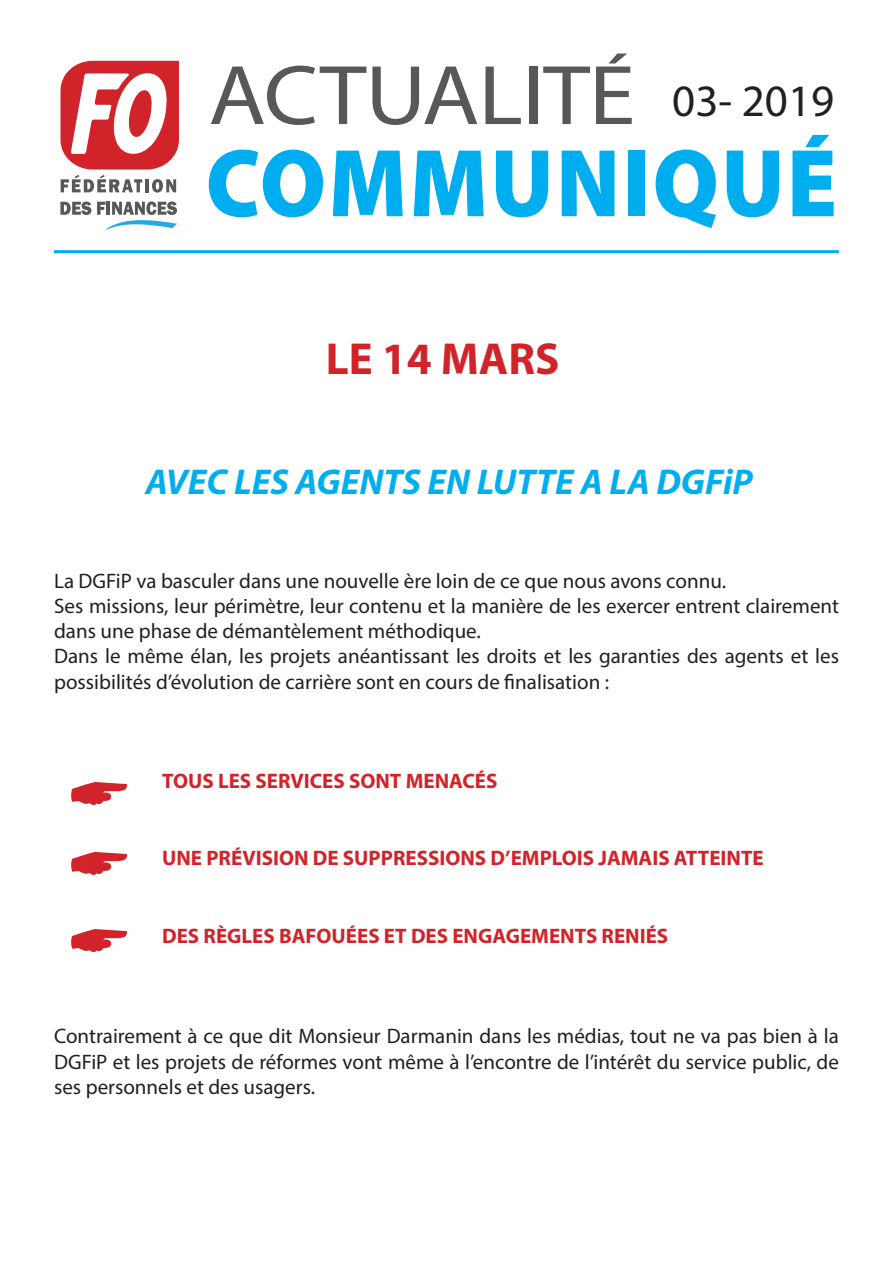
<style>
.page{position:relative;width:893px;height:1263px;background:#fff}
.page>*{position:absolute;margin:0;border:0;box-sizing:border-box;transform-origin:0 0}
.t1{font:700 45px "Myriad Pro";color:#d1232a}
.t2{font:45px "Myriad Pro";color:#231f20}
.t3{font:italic 700 36px "Myriad Pro";color:#00aeef}
.Sans_interligne{font:21px/25.2px "Myriad Pro";color:#231f20}
.Sans_interligne-2{font:700 21px "Myriad Pro";color:#d1232a}
</style>
<div class="page">
<svg style="left:211px;top:66px;width:155px;height:59px"></svg>
<svg style="left:372px;top:67px;width:105px;height:58px"></svg>
<svg style="left:485px;top:67px;width:36px;height:57px"></svg>
<div style="left:529px;top:67px;width:8px;height:57px;background:#57585a"></div>
<svg style="left:543px;top:67px;width:47px;height:57px"></svg>
<svg style="left:596px;top:54px;width:36px;height:70px"></svg>
<svg style="left:209px;top:150px;width:114px;height:67px"></svg>
<svg style="left:333px;top:151px;width:70px;height:65px"></svg>
<svg style="left:414px;top:151px;width:70px;height:65px"></svg>
<svg style="left:496px;top:151px;width:52px;height:66px"></svg>
<svg style="left:562px;top:151px;width:52px;height:65px"></svg>
<div style="left:628px;top:151px;width:17px;height:65px;background:#00aeef"></div>
<svg style="left:656px;top:150px;width:60px;height:78px"></svg>
<svg style="left:727px;top:151px;width:52px;height:66px"></svg>
<svg style="left:792px;top:135px;width:42px;height:81px"></svg>
<hr style="left:54px;top:250px;width:785px;height:3px;background:#00aeef">
<svg style="left:60px;top:61px;width:119px;height:132px"></svg>
<svg style="left:60px;top:201px;width:31px;height:14px"></svg>
<svg style="left:97px;top:201px;width:80px;height:30px"></svg>
<p class="t1" style="left:326px;top:329px;width:235px">LE 14 MARS</p>
<p class="t2" style="left:672px;top:73px;width:163px">03- 2019</p>
<p class="t3" style="left:145px;top:458px;width:609px">AVEC LES AGENTS EN LUTTE A LA DGFiP</p>
<p class="Sans_interligne" style="left:54px;top:568px;width:673px">La DGFiP va basculer dans une nouvelle ère loin de ce que nous avons connu.</p>
<p class="Sans_interligne" style="left:54px;top:593px;width:786px">Ses missions, leur périmètre, leur contenu et la manière de les exercer entrent clairement dans une phase de démantèlement méthodique.</p>
<p class="Sans_interligne" style="left:54px;top:643px;width:786px">Dans le même élan, les projets anéantissant les droits et les garanties des agents et les possibilités d’évolution de carrière sont en cours de finalisation :</p>
<p class="Sans_interligne-2" style="left:162px;top:767px;width:337px">TOUS LES SERVICES SONT MENACÉS</p>
<p class="Sans_interligne-2" style="left:162px;top:845px;width:603px">UNE PRÉVISION DE SUPPRESSIONS D’EMPLOIS JAMAIS ATTEINTE</p>
<p class="Sans_interligne-2" style="left:162px;top:922px;width:508px">DES RÈGLES BAFOUÉES ET DES ENGAGEMENTS RENIÉS</p>
<p class="Sans_interligne" style="left:54px;top:1023px;width:786px;text-align:justify">Contrairement à ce que dit Monsieur Darmanin dans les médias, tout ne va pas bien à la DGFiP et les projets de réformes vont même à l’encontre de l’intérêt du service public, de ses personnels et des usagers.</p>
</div>
